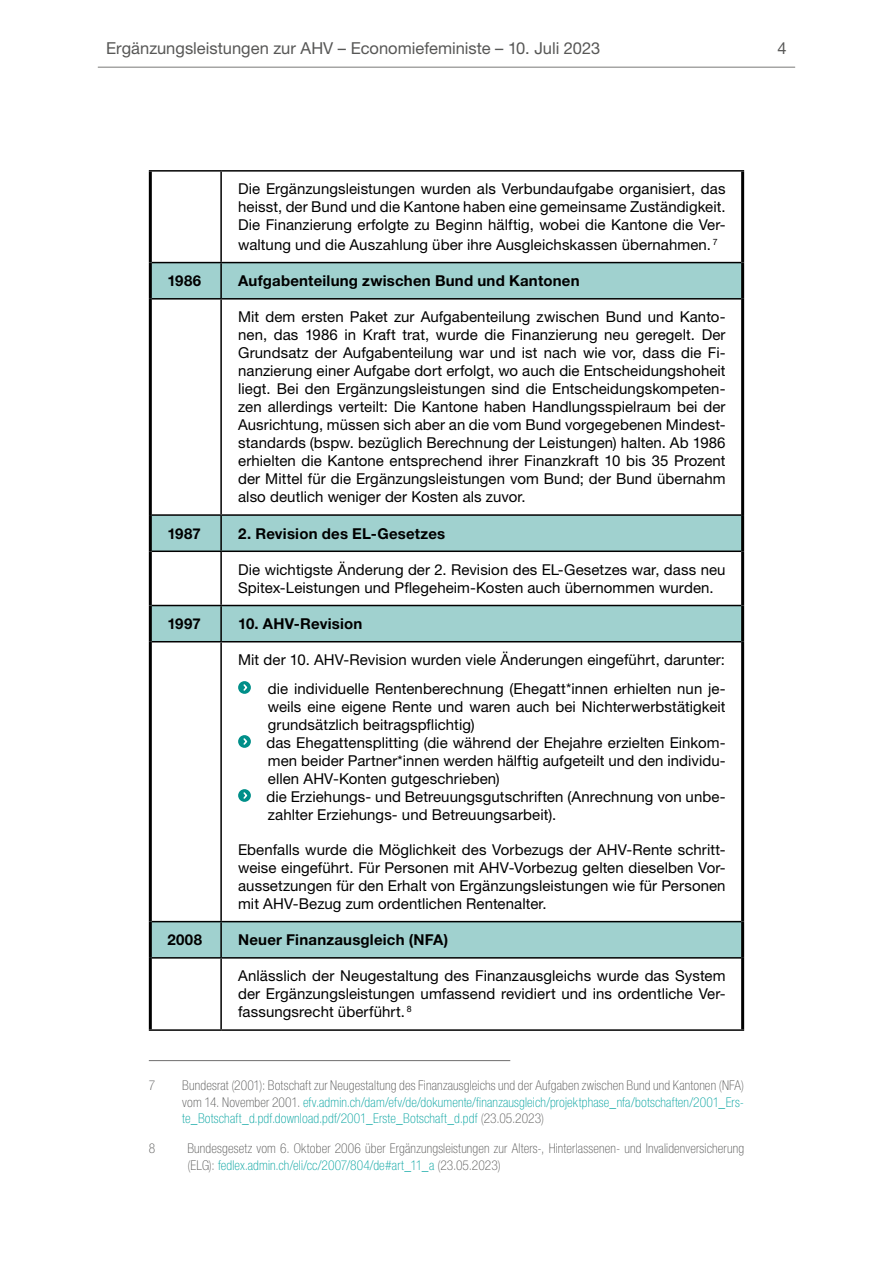
<style>
.page{position:relative;width:893px;height:1263px;background:#fff}
.page>*{position:absolute;margin:0;border:0;box-sizing:border-box;transform-origin:0 0}
.t1{font:16.5px "Helvetica Neue LT Pro";color:#575756}
.t2{font:15px/18px "Helvetica Neue LT Pro";letter-spacing:.005em;color:#000;text-align:justify}
.t3{font:700 15px "Helvetica Neue LT Pro";letter-spacing:.015em;color:#000}
.t4{font:100 condensed 13.5px/16.5px "Helvetica Neue LT Pro";letter-spacing:.01em;color:#00a29f;text-align:justify}
.t5{font:100 condensed 13.5px/16.5px "Helvetica Neue LT Pro";letter-spacing:.01em;color:#575756}
.s1{color:#575756}
.s2{color:#00a29f}
</style>
<div class="page">
<hr style="left:98px;top:67px;width:697px;height:1px;background:#575756">
<svg style="left:152px;top:263px;width:589px;height:694px"></svg>
<hr style="left:220px;top:172px;width:2px;height:90px;background:#000">
<hr style="left:220px;top:263px;width:2px;height:35px;background:#000">
<hr style="left:220px;top:300px;width:2px;height:214px;background:#000">
<hr style="left:220px;top:516px;width:2px;height:34px;background:#000">
<hr style="left:220px;top:552px;width:2px;height:53px;background:#000">
<hr style="left:220px;top:606px;width:2px;height:35px;background:#000">
<hr style="left:220px;top:642px;width:2px;height:279px;background:#000">
<hr style="left:220px;top:922px;width:2px;height:35px;background:#000">
<hr style="left:220px;top:958px;width:2px;height:71px;background:#000">
<hr style="left:152px;top:514px;width:69px;height:2px;background:#000">
<hr style="left:221px;top:514px;width:520px;height:2px;background:#000">
<hr style="left:152px;top:550px;width:69px;height:2px;background:#000">
<hr style="left:221px;top:550px;width:520px;height:2px;background:#000">
<hr style="left:149px;top:170px;width:72px;height:2px;background:#000">
<hr style="left:152px;top:605px;width:69px;height:1px;background:#000">
<hr style="left:221px;top:605px;width:520px;height:1px;background:#000">
<hr style="left:152px;top:641px;width:69px;height:1px;background:#000">
<hr style="left:152px;top:921px;width:69px;height:1px;background:#000">
<hr style="left:152px;top:957px;width:69px;height:1px;background:#000">
<hr style="left:221px;top:957px;width:520px;height:1px;background:#000">
<hr style="left:149px;top:1029px;width:72px;height:2px;background:#000">
<hr style="left:221px;top:1029px;width:523px;height:2px;background:#000">
<hr style="left:221px;top:641px;width:520px;height:1px;background:#000">
<hr style="left:221px;top:921px;width:520px;height:1px;background:#000">
<hr style="left:149px;top:172px;width:3px;height:91px;background:#000">
<hr style="left:741px;top:172px;width:3px;height:91px;background:#000">
<hr style="left:149px;top:299px;width:3px;height:216px;background:#000">
<hr style="left:741px;top:299px;width:3px;height:216px;background:#000">
<hr style="left:149px;top:515px;width:3px;height:36px;background:#000">
<hr style="left:741px;top:515px;width:3px;height:36px;background:#000">
<hr style="left:149px;top:551px;width:3px;height:54px;background:#000">
<hr style="left:741px;top:551px;width:3px;height:54px;background:#000">
<hr style="left:149px;top:605px;width:3px;height:37px;background:#000">
<hr style="left:741px;top:605px;width:3px;height:37px;background:#000">
<hr style="left:149px;top:642px;width:3px;height:280px;background:#000">
<hr style="left:741px;top:642px;width:3px;height:280px;background:#000">
<hr style="left:149px;top:922px;width:3px;height:36px;background:#000">
<hr style="left:741px;top:922px;width:3px;height:36px;background:#000">
<hr style="left:149px;top:958px;width:3px;height:71px;background:#000">
<hr style="left:741px;top:958px;width:3px;height:71px;background:#000">
<hr style="left:221px;top:170px;width:523px;height:2px;background:#000">
<hr style="left:152px;top:262px;width:69px;height:1px;background:#000">
<hr style="left:221px;top:262px;width:520px;height:1px;background:#000">
<hr style="left:152px;top:298px;width:69px;height:2px;background:#000">
<hr style="left:221px;top:298px;width:520px;height:2px;background:#000">
<hr style="left:149px;top:263px;width:3px;height:36px;background:#000">
<hr style="left:741px;top:263px;width:3px;height:36px;background:#000">
<div style="left:238px;top:681px;width:13px;height:13px;background:#008f89;border-radius:50%"></div>
<svg style="left:243px;top:684px;width:5px;height:7px"></svg>
<div style="left:238px;top:735px;width:13px;height:13px;background:#008f89;border-radius:50%"></div>
<svg style="left:243px;top:738px;width:5px;height:7px"></svg>
<div style="left:238px;top:789px;width:13px;height:13px;background:#008f89;border-radius:50%"></div>
<svg style="left:243px;top:792px;width:5px;height:7px"></svg>
<hr style="left:149px;top:1060px;width:361px;height:1px;background:#706f6f">
<p class="t1" style="left:106px;top:39px;width:495px">Ergänzungsleistungen zur AHV – Economiefeministe – 10. Juli 2023</p>
<p class="t1" style="left:777px;top:39px;width:11px">4</p>
<p class="t2" style="left:238px;top:180px;width:489px">Die Ergänzungsleistungen wurden als Verbundaufgabe organisiert, das heisst, der Bund und die Kantone haben eine gemeinsame Zuständigkeit.<br>Die Finanzierung erfolgte zu Beginn hälftig, wobei die Kantone die Ver-</p>
<p class="t2" style="left:238px;top:235px;width:481px">waltung und die Auszahlung über ihre Ausgleichskassen übernahmen. <sup>7</sup></p>
<p class="t3" style="left:167px;top:271px;width:35px">1986</p>
<p class="t3" style="left:238px;top:271px;width:343px">Aufgabenteilung zwischen Bund und Kantonen</p>
<p class="t2" style="left:238px;top:308px;width:489px">Mit dem ersten Paket zur Aufgabenteilung zwischen Bund und Kanto&shy;nen, das 1986 in Kraft trat, wurde die Finanzierung neu geregelt. Der Grundsatz der Aufgabenteilung war und ist nach wie vor, dass die Fi&shy;nanzierung einer Aufgabe dort erfolgt, wo auch die Entscheidungshoheit liegt. Bei den Ergänzungsleistungen sind die Entscheidungskompeten&shy;zen allerdings verteilt: Die Kantone haben Handlungsspielraum bei der Ausrichtung, müssen sich aber an die vom Bund vorgegebenen Mindest&shy;standards (bspw. bezüglich Berechnung der Leistungen) halten. Ab 1986 erhielten die Kantone entsprechend ihrer Finanzkraft 10 bis 35 Prozent der Mittel für die Ergänzungsleistungen vom Bund; der Bund übernahm also deutlich weniger der Kosten als zuvor.</p>
<p class="t3" style="left:167px;top:524px;width:35px">1987</p>
<p class="t3" style="left:238px;top:524px;width:209px">2. Revision des EL-Gesetzes</p>
<p class="t2" style="left:238px;top:560px;width:489px">Die wichtigste Änderung der 2. Revision des EL-Gesetzes war, dass neu<br>Spitex-Leistungen und Pflegeheim-Kosten auch übernommen wurden.</p>
<p class="t3" style="left:167px;top:614px;width:35px">1997</p>
<p class="t3" style="left:238px;top:614px;width:126px">10. AHV-Revision</p>
<p class="t2" style="left:238px;top:645px;width:489px;line-height:28.7px;text-align:right">Mit der 10. AHV-Revision wurden viele Änderungen eingeführt, darunter: die individuelle Rentenberechnung (Ehegatt*innen erhielten nun je-</p>
<p class="t2" style="left:266px;top:697px;width:461px;text-align:left">weils eine eigene Rente und waren auch bei Nichterwerbstätigkeit grundsätzlich beitragspflichtig)<br>das Ehegattensplitting (die während der Ehejahre erzielten Einkom&shy;men beider Partner*innen werden hälftig aufgeteilt und den individu&shy;ellen AHV-Konten gutgeschrieben)<br>die Erziehungs- und Betreuungsgutschriften (Anrechnung von unbe&shy;zahlter Erziehungs- und Betreuungsarbeit).</p>
<p class="t2" style="left:238px;top:840px;width:489px">Ebenfalls wurde die Möglichkeit des Vorbezugs der AHV-Rente schritt&shy;weise eingeführt. Für Personen mit AHV-Vorbezug gelten dieselben Vor&shy;aussetzungen für den Erhalt von Ergänzungsleistungen wie für Personen mit AHV-Bezug zum ordentlichen Rentenalter.</p>
<p class="t3" style="left:167px;top:930px;width:36px">2008</p>
<p class="t3" style="left:238px;top:930px;width:211px">Neuer Finanzausgleich (NFA)</p>
<p class="t2" style="left:238px;top:967px;width:489px">Anlässlich der Neugestaltung des Finanzausgleichs wurde das System der Ergänzungsleistungen umfassend revidiert und ins ordentliche Ver&shy;fassungsrecht überführt. <sup>8</sup></p>
<p class="t5" style="left:149px;top:1078px;width:8px">7</p>
<p class="t4" style="left:182px;top:1078px;width:563px"><span class="s1">Bundesrat (2001): Botschaft zur Neugestaltung des Finanzausgleichs und der Aufgaben zwischen Bund und Kantonen (NFA) vom 14. November 2001.</span> efv.admin.ch/dam/efv/de/dokumente/finanzausgleich/projektphase_nfa/botschaften/2001_Ers&shy;te_Botschaft_d.pdf.download.pdf/2001_Erste_Botschaft_d.pdf <span class="s1">(23.05.2023)</span></p>
<p class="t5" style="left:149px;top:1141px;width:8px">8</p>
<p class="t5" style="left:187px;top:1141px;width:558px">Bundesgesetz vom 6. Oktober 2006 über Ergänzungsleistungen zur Alters-, Hinterlassenen- und Invalidenversicherung (ELG): <span class="s2">fedlex.admin.ch/eli/cc/2007/804/de#art_11_a</span> (23.05.2023)</p>
</div>
